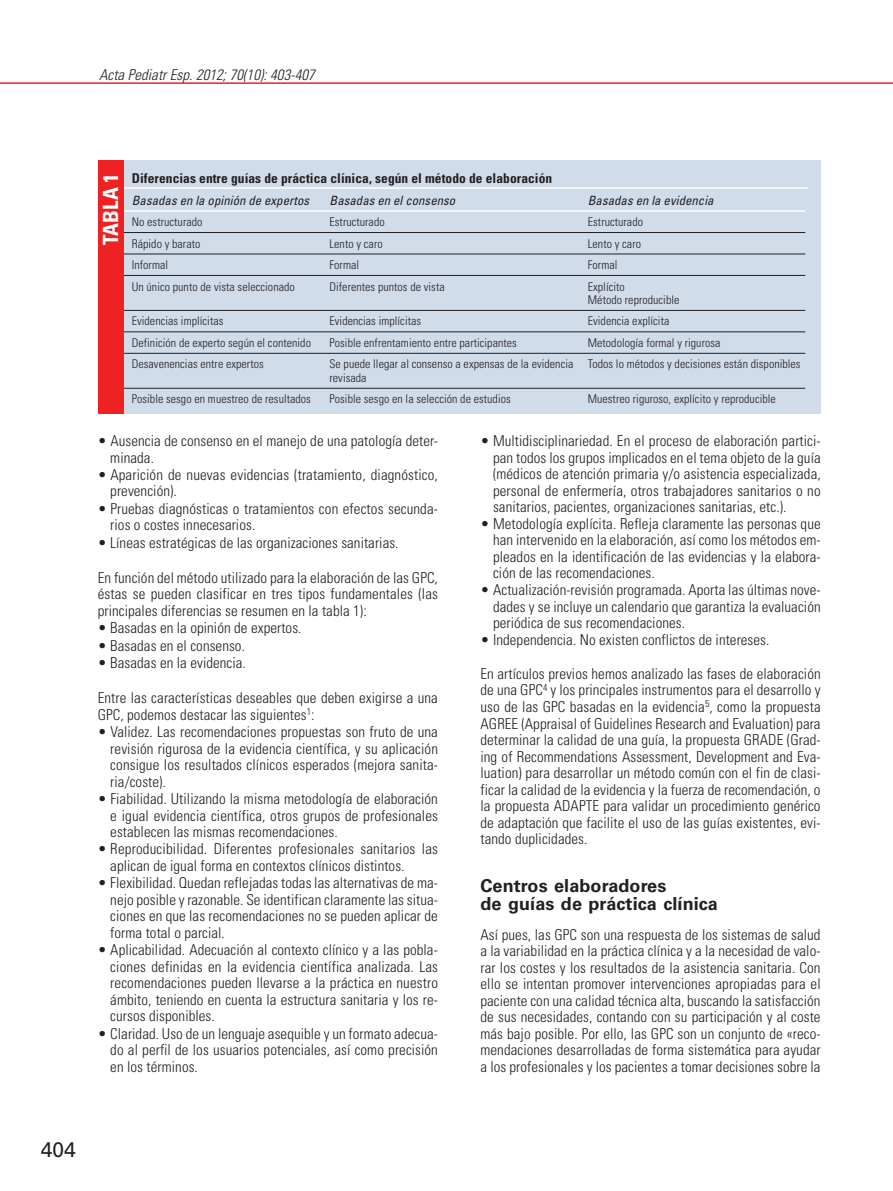
<style>
.page{position:relative;width:893px;height:1191px;background:#fff}
.page>*{position:absolute;margin:0;border:0;box-sizing:border-box;transform-origin:0 0}
.t1{font:700 condensed 21px "Univers LT Std";letter-spacing:.005em;color:#fff}
.t2{font:21px "Univers LT Std";color:#231f20}
.t3{font:700 18px/18px "Univers LT Std";letter-spacing:.005em;color:#231f20}
.t4{font:300 condensed 15px/16.5px "Univers LT Std";letter-spacing:.005em;color:#231f20;text-align:justify}
.t5{font:italic 300 condensed 15px "Univers LT Std";letter-spacing:.005em;color:#231f20}
.t6{font:700 condensed 13.5px "Univers LT Std";letter-spacing:.005em;color:#231f20}
.t7{font:italic condensed 12.75px "Univers LT Std";letter-spacing:.005em;color:#231f20}
.t8{font:300 condensed 12px/13.5px "Univers LT Std";letter-spacing:.005em;color:#231f20}
</style>
<div class="page">
<hr style="left:0;top:82px;width:893px;height:2px;background:#ee2123">
<div style="left:98px;top:160px;width:723px;height:254px;background:#d1dcea"></div>
<hr style="left:110px;top:187px;width:698px;height:2px;background:#fff">
<hr style="left:110px;top:232px;width:695px;height:1px;background:#231f20">
<hr style="left:110px;top:254px;width:695px;height:1px;background:#231f20">
<hr style="left:110px;top:275px;width:695px;height:1px;background:#231f20">
<hr style="left:110px;top:353px;width:695px;height:1px;background:#231f20">
<hr style="left:110px;top:388px;width:695px;height:1px;background:#231f20">
<hr style="left:110px;top:331px;width:695px;height:1px;background:#231f20">
<hr style="left:110px;top:310px;width:695px;height:1px;background:#231f20">
<hr style="left:110px;top:210px;width:695px;height:2px;background:#fff">
<div style="left:98px;top:160px;width:25px;height:254px;background:#ee2123"></div>
<p class="t5" style="left:99px;top:67px;width:217px">Acta Pediatr Esp. 2012; 70(10): 403-407</p>
<h1 class="t1" style="left:101px;top:245px;width:73px;rotate:-90deg">TABLA 1</h1>
<p class="t6" style="left:132px;top:172px;width:422px">Diferencias entre guías de práctica clínica, según el método de elaboración</p>
<p class="t7" style="left:132px;top:194px;width:179px">Basadas en la opinión de expertos</p>
<p class="t7" style="left:329px;top:194px;width:127px">Basadas en el consenso</p>
<p class="t7" style="left:588px;top:194px;width:127px">Basadas en la evidencia</p>
<p class="t8" style="left:132px;top:216px;width:72px">No estructurado</p>
<p class="t8" style="left:329px;top:216px;width:57px">Estructurado</p>
<p class="t8" style="left:588px;top:216px;width:57px">Estructurado</p>
<p class="t8" style="left:132px;top:237px;width:70px">Rápido y barato</p>
<p class="t8" style="left:329px;top:237px;width:55px">Lento y caro</p>
<p class="t8" style="left:588px;top:237px;width:55px">Lento y caro</p>
<p class="t8" style="left:132px;top:259px;width:38px">Informal</p>
<p class="t8" style="left:329px;top:259px;width:31px">Formal</p>
<p class="t8" style="left:588px;top:259px;width:31px">Formal</p>
<p class="t8" style="left:132px;top:280px;width:165px">Un único punto de vista seleccionado</p>
<p class="t8" style="left:329px;top:280px;width:117px">Diferentes puntos de vista</p>
<p class="t8" style="left:588px;top:280px;width:93px">Explícito<br>Método reproducible</p>
<p class="t8" style="left:132px;top:315px;width:93px">Evidencias implícitas</p>
<p class="t8" style="left:329px;top:315px;width:93px">Evidencias implícitas</p>
<p class="t8" style="left:588px;top:315px;width:83px">Evidencia explícita</p>
<p class="t8" style="left:132px;top:337px;width:181px">Definición de experto según el contenido</p>
<p class="t8" style="left:329px;top:337px;width:189px">Posible enfrentamiento entre participantes</p>
<p class="t8" style="left:588px;top:337px;width:134px">Metodología formal y rigurosa</p>
<p class="t8" style="left:132px;top:358px;width:134px">Desavenencias entre expertos</p>
<p class="t8" style="left:329px;top:358px;width:245px">Se puede llegar al consenso a expensas de la evidencia revisada</p>
<p class="t8" style="left:588px;top:358px;width:214px">Todos lo métodos y decisiones están disponibles</p>
<p class="t8" style="left:132px;top:393px;width:181px">Posible sesgo en muestreo de resultados</p>
<p class="t8" style="left:329px;top:393px;width:183px">Posible sesgo en la selección de estudios</p>
<p class="t8" style="left:588px;top:393px;width:190px">Muestreo riguroso, explícito y reproducible</p>
<p class="t4" style="left:110px;top:433px;width:329px;text-indent:-13px">• Ausencia de consenso en el manejo de una patología deter&shy;minada.</p>
<p class="t4" style="left:110px;top:467px;width:329px;text-indent:-13px">• Aparición de nuevas evidencias (tratamiento, diagnóstico, prevención).</p>
<p class="t4" style="left:110px;top:501px;width:329px;text-indent:-13px">• Pruebas diagnósticas o tratamientos con efectos secunda&shy;rios o costes innecesarios.</p>
<p class="t4" style="left:98px;top:535px;width:302px">• Líneas estratégicas de las organizaciones sanitarias.</p>
<p class="t4" style="left:98px;top:570px;width:342px">En función del método utilizado para la elaboración de las GPC, éstas se pueden clasificar en tres tipos fundamentales (las principales diferencias se resumen en la tabla 1):</p>
<p class="t4" style="left:98px;top:620px;width:205px">• Basadas en la opinión de expertos.</p>
<p class="t4" style="left:98px;top:638px;width:149px">• Basadas en el consenso.</p>
<p class="t4" style="left:98px;top:655px;width:150px">• Basadas en la evidencia.</p>
<p class="t4" style="left:98px;top:690px;width:342px">Entre las características deseables que deben exigirse a una<br>GPC, podemos destacar las siguientes<sup>1</sup>:</p>
<p class="t4" style="left:110px;top:724px;width:329px;text-indent:-13px">• Validez. Las recomendaciones propuestas son fruto de una revisión rigurosa de la evidencia científica, y su aplicación consigue los resultados clínicos esperados (mejora sanita&shy;ria/coste).</p>
<p class="t4" style="left:110px;top:791px;width:329px;text-indent:-13px">• Fiabilidad. Utilizando la misma metodología de elaboración e igual evidencia científica, otros grupos de profesionales establecen las mismas recomendaciones.</p>
<p class="t4" style="left:110px;top:841px;width:329px;text-indent:-13px">• Reproducibilidad. Diferentes profesionales sanitarios las aplican de igual forma en contextos clínicos distintos.</p>
<p class="t4" style="left:110px;top:875px;width:329px;text-indent:-13px">• Flexibilidad. Quedan reflejadas todas las alternativas de ma&shy;nejo posible y razonable. Se identifican claramente las situa&shy;ciones en que las recomendaciones no se pueden aplicar de forma total o parcial.</p>
<p class="t4" style="left:110px;top:942px;width:329px;text-indent:-13px">• Aplicabilidad. Adecuación al contexto clínico y a las pobla&shy;ciones definidas en la evidencia científica analizada. Las recomendaciones pueden llevarse a la práctica en nuestro ámbito, teniendo en cuenta la estructura sanitaria y los re&shy;cursos disponibles.</p>
<p class="t4" style="left:110px;top:1026px;width:329px;text-indent:-13px">• Claridad. Uso de un lenguaje asequible y un formato adecua&shy;do al perfil de los usuarios potenciales, así como precisión en los términos.</p>
<p class="t4" style="left:493px;top:433px;width:329px;text-indent:-13px">• Multidisciplinariedad. En el proceso de elaboración partici&shy;pan todos los grupos implicados en el tema objeto de la guía (médicos de atención primaria y/o asistencia especializada, personal de enfermería, otros trabajadores sanitarios o no sanitarios, pacientes, organizaciones sanitarias, etc.).</p>
<p class="t4" style="left:493px;top:516px;width:329px;text-indent:-13px">• Metodología explícita. Refleja claramente las personas que han intervenido en la elaboración, así como los métodos em&shy;pleados en la identificación de las evidencias y la elabora&shy;ción de las recomendaciones.</p>
<p class="t4" style="left:493px;top:582px;width:329px;text-indent:-13px">• Actualización-revisión programada. Aporta las últimas nove&shy;dades y se incluye un calendario que garantiza la evaluación periódica de sus recomendaciones.</p>
<p class="t4" style="left:480px;top:632px;width:290px">• Independencia. No existen conflictos de intereses.</p>
<p class="t4" style="left:480px;top:666px;width:342px">En artículos previos hemos analizado las fases de elaboración de una GPC<sup>4</sup> y los principales instrumentos para el desarrollo y uso de las GPC basadas en la evidencia<sup>5</sup>, como la propuesta AGREE (Appraisal of Guidelines Research and Evaluation) para determinar la calidad de una guía, la propuesta GRADE (Grad&shy;ing of Recommendations Assessment, Development and Eva&shy;luation) para desarrollar un método común con el fin de clasi&shy;ficar la calidad de la evidencia y la fuerza de recomendación, o la propuesta ADAPTE para validar un procedimiento genérico de adaptación que facilite el uso de las guías existentes, evi&shy;tando duplicidades.</p>
<p class="t3" style="left:480px;top:877px;width:239px">Centros elaboradores<br>de guías de práctica clínica</p>
<p class="t4" style="left:480px;top:927px;width:342px">Así pues, las GPC son una respuesta de los sistemas de salud a la variabilidad en la práctica clínica y a la necesidad de valo&shy;rar los costes y los resultados de la asistencia sanitaria. Con ello se intentan promover intervenciones apropiadas para el paciente con una calidad técnica alta, buscando la satisfacción de sus necesidades, contando con su participación y al coste más bajo posible. Por ello, las GPC son un conjunto de «reco&shy;mendaciones desarrolladas de forma sistemática para ayudar a los profesionales y los pacientes a tomar decisiones sobre la</p>
<h1 class="t2" style="left:41px;top:1139px;width:37px">404</h1>
</div>
